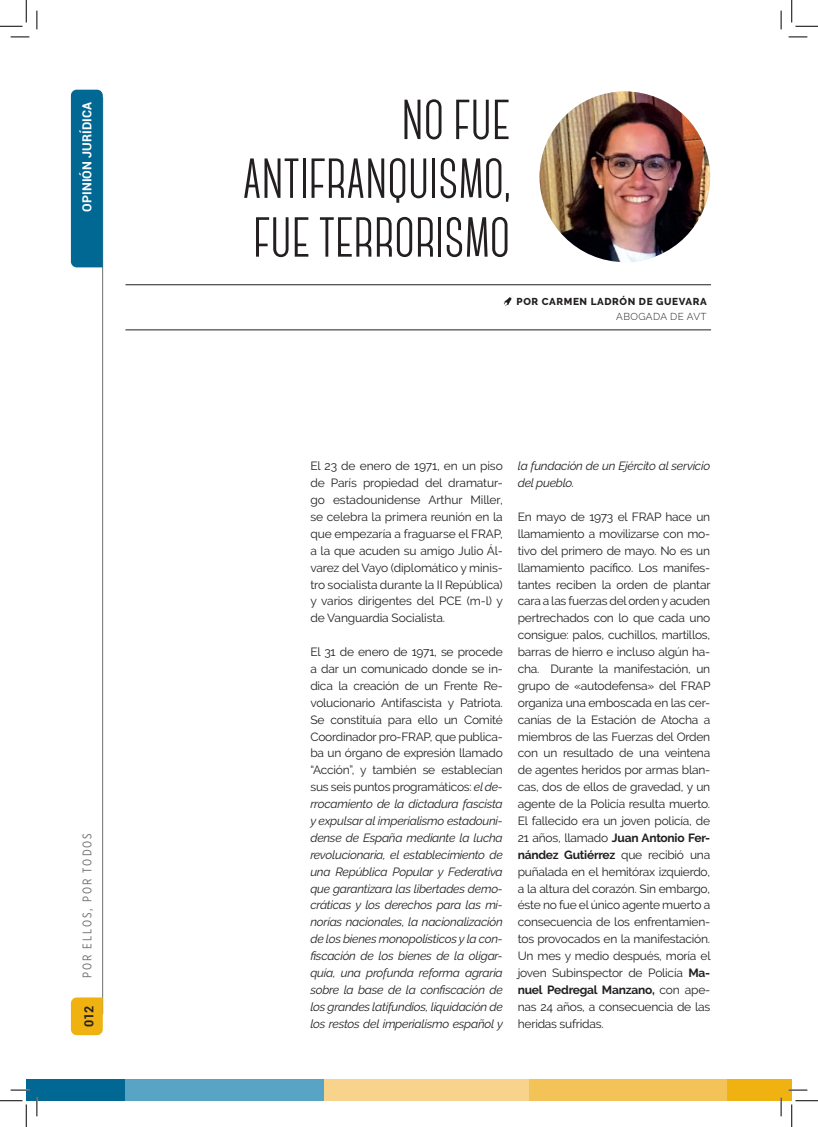
<style>
.page{position:relative;width:818px;height:1127px;background:#fff}
.page>*{position:absolute;margin:0;border:0;box-sizing:border-box;transform-origin:0 0}
.t1{font:700 56.25px/58.8px "Canter";color:#231f20;text-align:justify}
.t2{font:12.5px "Gotham X Narrow";letter-spacing:.16em;color:#6c6d70}
.t3{font:700 12.5px "Roboto";letter-spacing:.01em;color:#fff}
.t4{font:700 12.5px "Roboto";color:#231f20}
.t5{font:11.88px/16.9px "Raleway";letter-spacing:-.02em;color:#231f20;text-align:justify}
.t6{font:italic 11.88px/16.9px "Raleway";letter-spacing:-.02em;color:#231f20;text-align:justify}
.t7{font:800 10px "Raleway";letter-spacing:.06em;color:#231f20}
.t8{font:300 10px "Raleway";letter-spacing:.04em;color:#231f20}
.s1{font-style:normal}
.s2{font-weight:700}
</style>
<div class="page">
<svg style="left:503px;top:295px;width:9px;height:12px"></svg>
<hr style="left:125px;top:284px;width:586px;height:1px;background:#231f20">
<hr style="left:125px;top:329px;width:586px;height:1px;background:#231f20">
<img style="left:539px;top:91px;width:171px;height:171px;border-radius:85px">
<hr style="left:102px;top:97px;width:1px;height:916px;background:#6c6d70">
<svg style="left:71px;top:997px;width:32px;height:37px"></svg>
<div style="left:71px;top:90px;width:32px;height:177px;background:#006893"></div>
<div style="left:26px;top:1079px;width:99px;height:21px;background:#006893"></div>
<div style="left:125px;top:1079px;width:199px;height:21px;background:#58a4c4"></div>
<div style="left:324px;top:1079px;width:205px;height:21px;background:#f7d38c"></div>
<div style="left:530px;top:1079px;width:198px;height:21px;background:#f4c357"></div>
<div style="left:728px;top:1079px;width:53px;height:21px;background:#efb211"></div>
<div style="left:781px;top:1079px;width:11px;height:21px;background:#efb211"></div>
<svg style="left:11px;top:36px;width:18px;height:2px"></svg>
<svg style="left:788px;top:36px;width:19px;height:2px"></svg>
<svg style="left:11px;top:1089px;width:18px;height:1px"></svg>
<svg style="left:788px;top:1089px;width:19px;height:1px"></svg>
<svg style="left:36px;top:11px;width:2px;height:18px"></svg>
<svg style="left:36px;top:1097px;width:2px;height:18px"></svg>
<svg style="left:780px;top:11px;width:2px;height:18px"></svg>
<svg style="left:780px;top:1097px;width:2px;height:18px"></svg>
<svg style="left:0;top:0;width:27px;height:27px"></svg>
<svg style="left:0;top:1100px;width:27px;height:26px"></svg>
<svg style="left:791px;top:0;width:27px;height:27px"></svg>
<svg style="left:791px;top:1100px;width:27px;height:26px"></svg>
<p class="t3" style="left:78px;top:212px;width:111px;rotate:-90deg">opinión jurídica</p>
<p class="t2" style="left:80px;top:978px;width:147px;rotate:-90deg">POR ELLOS, POR TODOS</p>
<p class="t4" style="left:80px;top:1026px;width:22px;rotate:-90deg">012</p>
<h1 class="t1" style="left:243px;top:91px;width:269px;text-indent:159px">NO FUE ANTIFRANQUISMO, FUE TERRORISMO</h1>
<p class="t7" style="left:517px;top:295px;width:192px">POR CARMEN LADRÓN DE GUEVARA</p>
<p class="t8" style="left:616px;top:310px;width:92px">ABOGADA DE AVT</p>
<p class="t5" style="left:310px;top:457px;width:194px">El 23 de enero de 1971, en un piso de París propiedad del dramatur&shy;go estadounidense Arthur Miller, se celebra la primera reunión en la que empezaría a fraguarse el FRAP, a la que acuden su amigo Julio Ál&shy;varez del Vayo (diplomático y minis&shy;tro socialista durante la II República) y varios dirigentes del PCE (m-l) y de Vanguardia Socialista.</p>
<p class="t6" style="left:310px;top:643px;width:194px"><span class="s1">El 31 de enero de 1971, se procede a dar un comunicado donde se in&shy;dica la creación de un Frente Re&shy;volucionario Antifascista y Patriota.<br>Se constituía para ello un Comité Coordinador pro-FRAP, que publica&shy;ba un órgano de expresión llamado “Acción”, y también se establecían sus seis puntos programáticos:</span> el de&shy;rrocamiento de la dictadura fascista y expulsar al imperialismo estadouni&shy;dense de España mediante la lucha revolucionaria, el establecimiento de una República Popular y Federativa que garantizara las libertades demo&shy;cráticas y los derechos para las mi&shy;norías nacionales, la nacionalización de los bienes monopolísticos y la con&shy;fiscación de los bienes de la oligar&shy;quía, una profunda reforma agraria sobre la base de la confiscación de los grandes latifundios, liquidación de los restos del imperialismo español y</p>
<p class="t6" style="left:518px;top:457px;width:194px">la fundación de un Ejército al servicio del pueblo.</p>
<p class="t5" style="left:518px;top:508px;width:194px">En mayo de 1973 el FRAP hace un llamamiento a movilizarse con mo&shy;tivo del primero de mayo. No es un llamamiento pacífico. Los manifes&shy;tantes reciben la orden de plantar cara a las fuerzas del orden y acuden pertrechados con lo que cada uno consigue: palos, cuchillos, martillos, barras de hierro e incluso algún ha&shy;cha. Durante la manifestación, un grupo de «autodefensa» del FRAP organiza una emboscada en las cer&shy;canías de la Estación de Atocha a miembros de las Fuerzas del Orden con un resultado de una veintena de agentes heridos por armas blan&shy;cas, dos de ellos de gravedad, y un agente de la Policía resulta muerto.<br>El fallecido era un joven policía, de 21 años, llamado <span class="s2">Juan Antonio Fer&shy;nández Gutiérrez</span> que recibió una puñalada en el hemitórax izquierdo, a la altura del corazón. Sin embargo, éste no fue el único agente muerto a consecuencia de los enfrentamien&shy;tos provocados en la manifestación.<br>Un mes y medio después, moría el joven Subinspector de Policía <span class="s2">Ma&shy;nuel Pedregal Manzano,</span> con ape&shy;nas 24 años, a consecuencia de las heridas sufridas.</p>
</div>
